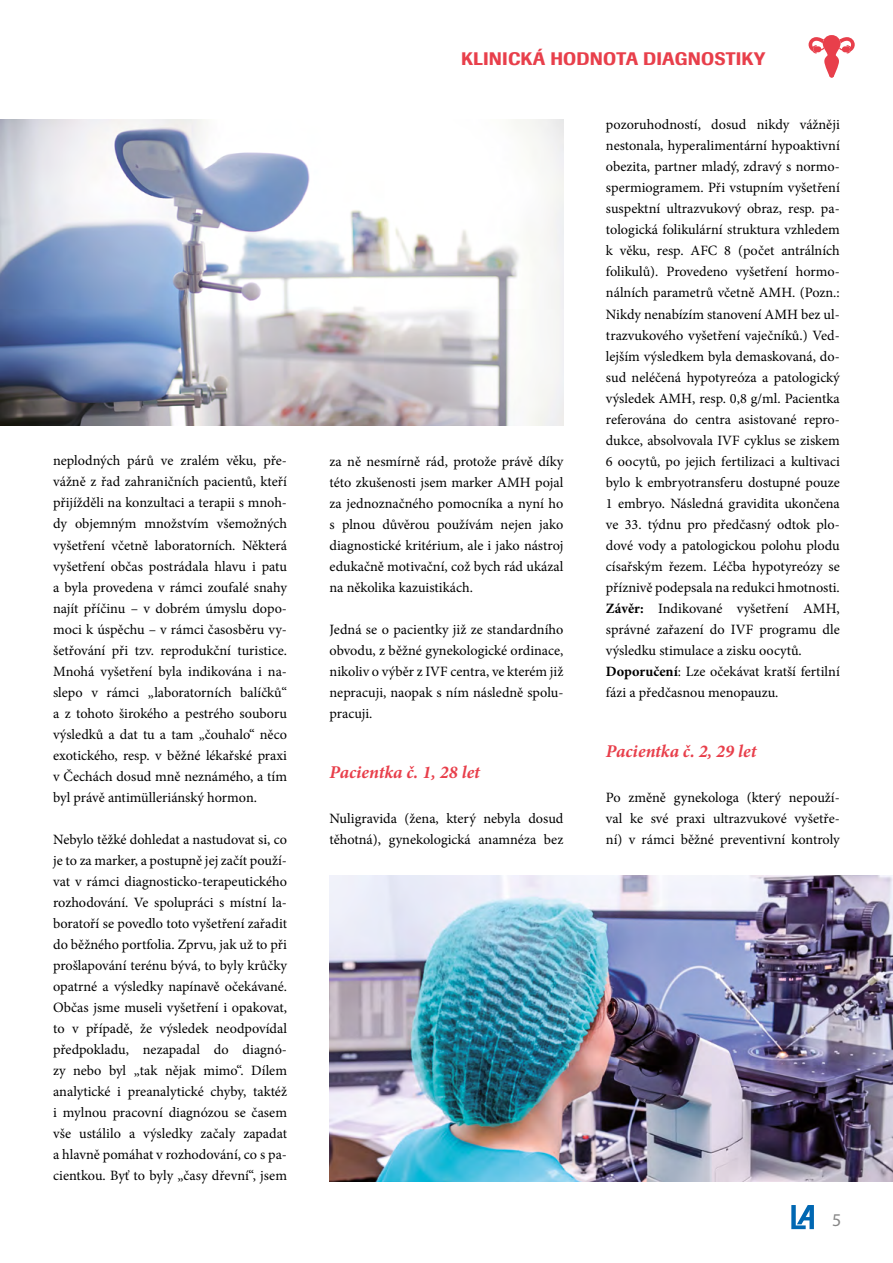
<style>
.page{position:relative;width:893px;height:1263px;background:#fff}
.page>*{position:absolute;margin:0;border:0;box-sizing:border-box;transform-origin:0 0}
.t1{font:italic 700 18px "Minion Pro";color:#e83f4b}
.t2{font:500 18px "Imago";letter-spacing:.01em;color:#e83f4b}
.t3{font:18px "Myriad Pro";color:#878787}
.t4{font:14.25px/21px "Minion Pro";color:#000;text-align:justify}
.s1{font-weight:700}
</style>
<div class="page">
<svg style="left:791px;top:1205px;width:23px;height:24px"></svg>
<svg style="left:809px;top:35px;width:46px;height:43px"></svg>
<img style="left:0;top:119px;width:563px;height:306px">
<img style="left:330px;top:875px;width:563px;height:306px">
<p class="t4" style="left:53px;top:450px;width:235px">neplodných párů ve zralém věku, pře&shy;vážně z řad zahraničních pacientů, kteří přijížděli na konzultaci a terapii s mnoh&shy;dy objemným množstvím všemožných vyšetření včetně laboratorních. Některá vyšetření občas postrádala hlavu i patu a byla provedena v rámci zoufalé snahy najít příčinu – v dobrém úmyslu dopo&shy;moci k úspěchu – v rámci časosběru vy&shy;šetřování při tzv. reprodukční turistice.<br>Mnohá vyšetření byla indikována i na&shy;slepo v rámci „laboratorních balíčků“ a z tohoto širokého a pestrého souboru výsledků a dat tu a tam „čouhalo“ něco exotického, resp. v běžné lékařské praxi v Čechách dosud mně neznámého, a tím byl právě antimülleriánský hormon.</p>
<p class="t4" style="left:53px;top:829px;width:235px">Nebylo těžké dohledat a nastudovat si, co je to za marker, a postupně jej začít použí&shy;vat v rámci diagnosticko-terapeutického rozhodování. Ve spolupráci s místní la&shy;boratoří se povedlo toto vyšetření zařadit do běžného portfolia. Zprvu, jak už to při prošlapování terénu bývá, to byly krůčky opatrné a výsledky napínavě očekávané.<br>Občas jsme museli vyšetření i opakovat, to v případě, že výsledek neodpovídal předpokladu, nezapadal do diagnó&shy;zy nebo byl „tak nějak mimo“. Dílem analytické i preanalytické chyby, taktéž i mylnou pracovní diagnózou se časem vše ustálilo a výsledky začaly zapadat a hlavně pomáhat v rozhodování, co s pa&shy;cientkou. Byť to byly „časy dřevní“, jsem</p>
<p class="t2" style="left:461px;top:47px;width:306px">KLINICKÁ HODNOTA DIAGNOSTIKY</p>
<p class="t4" style="left:330px;top:451px;width:235px">za ně nesmírně rád, protože právě díky této zkušenosti jsem marker AMH pojal za jednoznačného pomocníka a nyní ho s plnou důvěrou používám nejen jako diagnostické kritérium, ale i jako nástroj edukačně motivační, což bych rád ukázal na několika kazuistikách.</p>
<p class="t4" style="left:330px;top:619px;width:235px">Jedná se o pacientky již ze standardního obvodu, z běžné gynekologické ordinace, nikoliv o výběr z IVF centra, ve kterém již nepracuji, naopak s ním následně spolu&shy;pracuji.</p>
<p class="t1" style="left:330px;top:759px;width:152px">Pacientka č. 1, 28 let</p>
<p class="t4" style="left:330px;top:807px;width:235px">Nuligravida (žena, který nebyla dosud těhotná), gynekologická anamnéza bez</p>
<p class="t4" style="left:606px;top:114px;width:235px;text-align:left">pozoruhodností, dosud nikdy vážněji nestonala, hyperalimentární hypoaktivní obezita, partner mladý, zdravý s normo&shy;spermiogramem. Při vstupním vyšetření suspektní ultrazvukový obraz, resp. pa&shy;tologická folikulární struktura vzhledem k věku, resp. AFC 8 (počet antrálních folikulů). Provedeno vyšetření hormo&shy;nálních parametrů včetně AMH. (Pozn.:<br>Nikdy nenabízím stanovení AMH bez ul&shy;trazvukového vyšetření vaječníků.) Ved&shy;lejším výsledkem byla demaskovaná, do&shy;sud neléčená hypotyreóza a patologický výsledek AMH, resp. 0,8 g/ml. Pacientka referována do centra asistované repro&shy;dukce, absolvovala IVF cyklus se ziskem 6 oocytů, po jejich fertilizaci a kultivaci bylo k embryotransferu dostupné pouze 1 embryo. Následná gravidita ukončena ve 33. týdnu pro předčasný odtok plo&shy;dové vody a patologickou polohu plodu císařským řezem. Léčba hypotyreózy se příznivě podepsala na redukci hmotnosti.<br><span class="s1">Závěr:</span> Indikované vyšetření AMH, správné zařazení do IVF programu dle výsledku stimulace a zisku oocytů.<br><span class="s1">Doporučení</span>: Lze očekávat kratší fertilní fázi a předčasnou menopauzu.</p>
<p class="t1" style="left:606px;top:738px;width:152px">Pacientka č. 2, 29 let</p>
<p class="t4" style="left:606px;top:786px;width:235px">Po změně gynekologa (který nepouží&shy;val ke své praxi ultrazvukové vyšetře&shy;ní) v rámci běžné preventivní kontroly</p>
<p class="t3" style="left:832px;top:1209px;width:11px">5</p>
</div>
